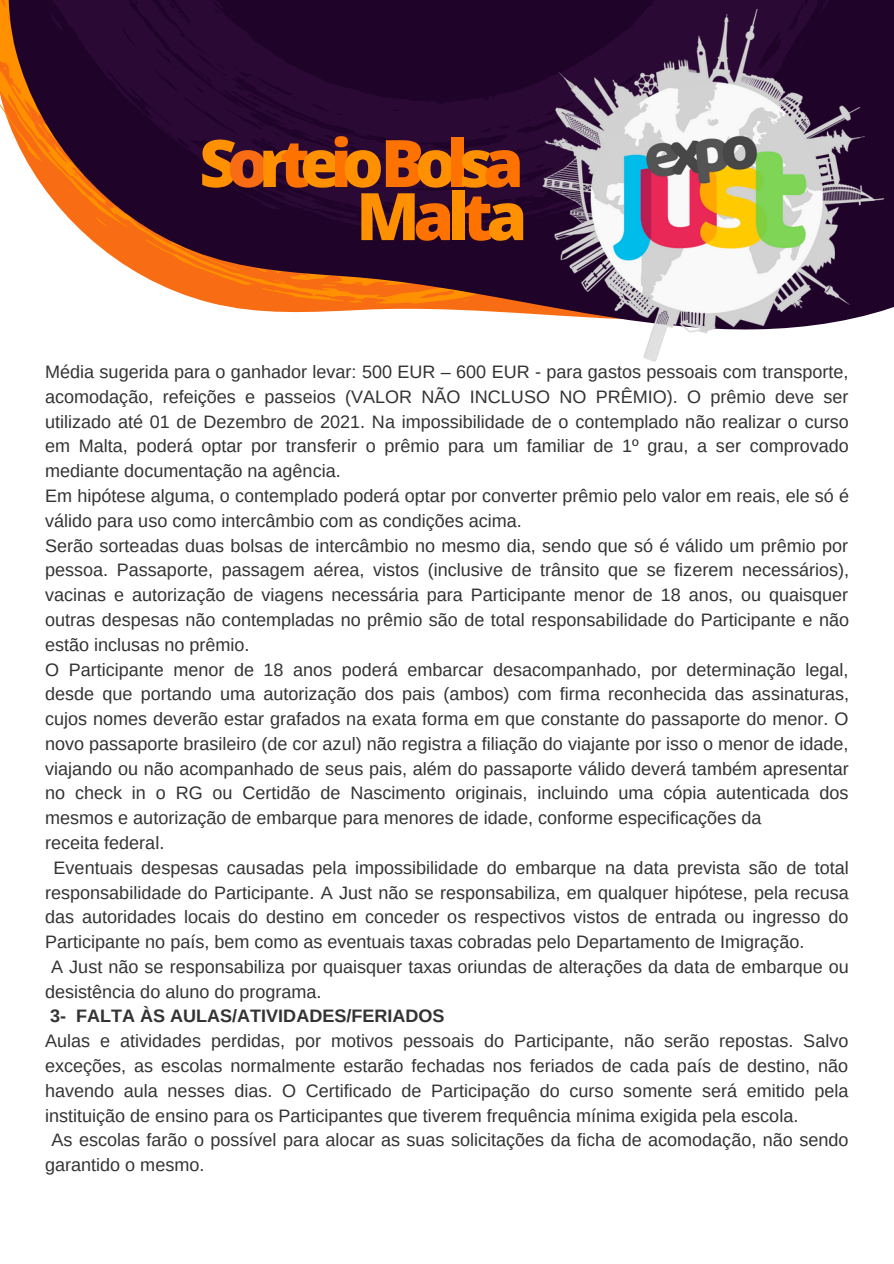
<style>
.page{position:relative;width:894px;height:1264px;background:#fff}
.page>*{position:absolute;margin:0;border:0;box-sizing:border-box;transform-origin:0 0}
.t1{font:800 65.55px/53.1px "Open Sans";letter-spacing:-.15em;color:#ff9100;text-align:right}
.t2{font:18px "Arimo";color:#343333}
.t3{font:700 18px "Arimo";color:#343333}
.s1{color:#f86c13}
.s2{color:#fd7200}
</style>
<div class="page">
<svg style="left:0;top:0;width:43px;height:187px"></svg>
<svg style="left:43px;top:0;width:850px;height:362px"></svg>
<svg style="left:356px;top:229px;width:14px;height:12px"></svg>
<svg style="left:410px;top:180px;width:88px;height:89px;background:#22042c"></svg>
<svg style="left:145px;top:138px;width:141px;height:147px;background:#4c1a26"></svg>
<svg style="left:441px;top:142px;width:7px;height:5px"></svg>
<img style="left:498px;top:9px;width:386px;height:352px">
<h1 class="t1" style="left:199px;top:135px;width:329px">S<span class="s1">o</span>r<span class="s2">t</span>e<span class="s2">i</span>o<span class="s2">B</span>o<span class="s2">l</span>s<span class="s2">a<br></span>M<span class="s2">a</span>l<span class="s2">t</span>a</h1>
<p class="t2" style="left:45px;top:362px;width:804px">Média sugerida para o ganhador levar: 500 EUR – 600 EUR - para gastos pessoais com transporte,</p>
<p class="t2" style="left:45px;top:386px;width:804px">acomodação, refeições e passeios (VALOR NÃO INCLUSO NO PRÊMIO). O prêmio deve ser</p>
<p class="t2" style="left:45px;top:411px;width:805px">utilizado até 01 de Dezembro de 2021. Na impossibilidade de o contemplado não realizar o curso</p>
<p class="t2" style="left:45px;top:436px;width:805px">em Malta, poderá optar por transferir o prêmio para um familiar de 1º grau, a ser comprovado</p>
<p class="t2" style="left:45px;top:461px;width:297px">mediante documentação na agência.</p>
<p class="t2" style="left:45px;top:486px;width:805px">Em hipótese alguma, o contemplado poderá optar por converter prêmio pelo valor em reais, ele só é</p>
<p class="t2" style="left:45px;top:510px;width:478px">válido para uso como intercâmbio com as condições acima.</p>
<p class="t2" style="left:45px;top:535px;width:804px">Serão sorteadas duas bolsas de intercâmbio no mesmo dia, sendo que só é válido um prêmio por</p>
<p class="t2" style="left:45px;top:560px;width:805px">pessoa. Passaporte, passagem aérea, vistos (inclusive de trânsito que se fizerem necessários),</p>
<p class="t2" style="left:45px;top:585px;width:804px">vacinas e autorização de viagens necessária para Participante menor de 18 anos, ou quaisquer</p>
<p class="t2" style="left:45px;top:609px;width:805px">outras despesas não contempladas no prêmio são de total responsabilidade do Participante e não</p>
<p class="t2" style="left:45px;top:634px;width:206px">estão inclusas no prêmio.</p>
<p class="t2" style="left:45px;top:659px;width:804px">O Participante menor de 18 anos poderá embarcar desacompanhado, por determinação legal,</p>
<p class="t2" style="left:45px;top:684px;width:805px">desde que portando uma autorização dos pais (ambos) com firma reconhecida das assinaturas,</p>
<p class="t2" style="left:45px;top:708px;width:804px">cujos nomes deverão estar grafados na exata forma em que constante do passaporte do menor. O</p>
<p class="t2" style="left:45px;top:733px;width:804px">novo passaporte brasileiro (de cor azul) não registra a filiação do viajante por isso o menor de idade,</p>
<p class="t2" style="left:45px;top:758px;width:805px">viajando ou não acompanhado de seus pais, além do passaporte válido deverá também apresentar</p>
<p class="t2" style="left:45px;top:783px;width:804px">no check in o RG ou Certidão de Nascimento originais, incluindo uma cópia autenticada dos</p>
<p class="t2" style="left:45px;top:808px;width:717px">mesmos e autorização de embarque para menores de idade, conforme especificações da</p>
<p class="t2" style="left:45px;top:832px;width:121px">receita federal.</p>
<p class="t2" style="left:54px;top:857px;width:796px">Eventuais despesas causadas pela impossibilidade do embarque na data prevista são de total</p>
<p class="t2" style="left:45px;top:882px;width:804px">responsabilidade do Participante. A Just não se responsabiliza, em qualquer hipótese, pela recusa</p>
<p class="t2" style="left:45px;top:907px;width:804px">das autoridades locais do destino em conceder os respectivos vistos de entrada ou ingresso do</p>
<p class="t2" style="left:45px;top:931px;width:760px">Participante no país, bem como as eventuais taxas cobradas pelo Departamento de Imigração.</p>
<p class="t2" style="left:51px;top:956px;width:798px">A Just não se responsabiliza por quaisquer taxas oriundas de alterações da data de embarque ou</p>
<p class="t2" style="left:45px;top:981px;width:278px">desistência do aluno do programa.</p>
<p class="t3" style="left:50px;top:1006px;width:395px">3- FALTA ÀS AULAS/ATIVIDADES/FERIADOS</p>
<p class="t2" style="left:45px;top:1030px;width:804px">Aulas e atividades perdidas, por motivos pessoais do Participante, não serão repostas. Salvo</p>
<p class="t2" style="left:45px;top:1055px;width:804px">exceções, as escolas normalmente estarão fechadas nos feriados de cada país de destino, não</p>
<p class="t2" style="left:45px;top:1080px;width:804px">havendo aula nesses dias. O Certificado de Participação do curso somente será emitido pela</p>
<p class="t2" style="left:45px;top:1105px;width:754px">instituição de ensino para os Participantes que tiverem frequência mínima exigida pela escola.</p>
<p class="t2" style="left:52px;top:1130px;width:798px">As escolas farão o possível para alocar as suas solicitações da ficha de acomodação, não sendo</p>
<p class="t2" style="left:45px;top:1154px;width:161px">garantido o mesmo.</p>
</div>
